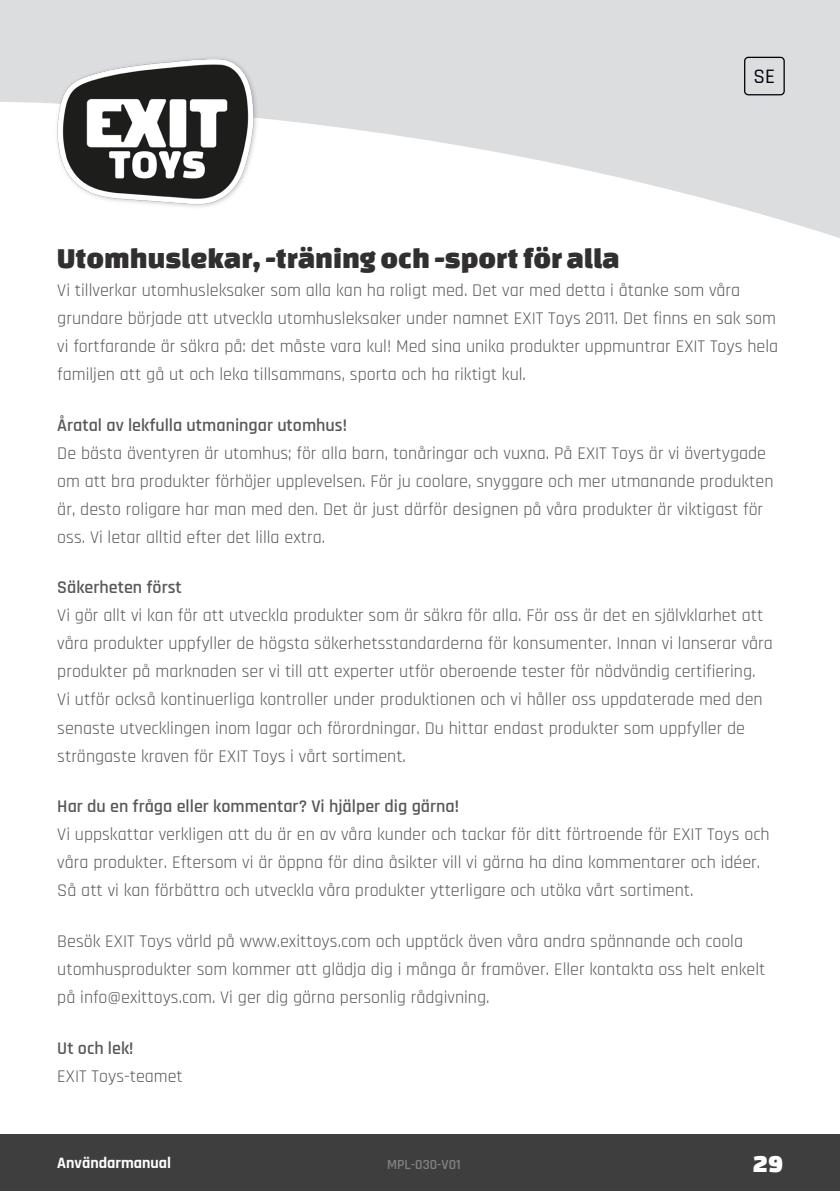
<style>
.page{position:relative;width:840px;height:1191px;background:#fff}
.page>*{position:absolute;margin:0;border:0;box-sizing:border-box;transform-origin:0 0}
.t1{font:30px "Changa One";color:#312f30}
.t2{font:25.2px "Changa One";color:#fff}
.t3{font:500 20.8px "Rajdhani";color:#02030c}
.t4{font:18px/28px "Rajdhani";color:#57585a}
.t5{font:600 18px "Rajdhani";color:#57585a}
.Page_content_-_botto{font:700 16px "Rajdhani";color:#fff}
.t6{font:600 14px "Rajdhani";color:#808285}
</style>
<div class="page">
<svg style="left:0;top:0;width:839px;height:238px;fill:#dcdddf"></svg>
<div style="left:0;top:1134px;width:839px;height:57px;background:#3e3e3f"></div>
<img style="left:40px;top:16px;width:231px;height:222px">
<div style="left:743px;top:57px;width:41px;height:38px;border:1px solid #02030c;border-radius:4px"></div>
<p class="t3" style="left:753px;top:64px;width:23px">SE</p>
<h1 class="t1" style="left:57px;top:241px;width:563px">Utomhuslekar, -träning och -sport för alla</h1>
<p class="t4" style="left:57px;top:277px;width:722px">Vi tillverkar utomhusleksaker som alla kan ha roligt med. Det var med detta i åtanke som våra grundare började att utveckla utomhusleksaker under namnet EXIT Toys 2011. Det finns en sak som vi fortfarande är säkra på: det måste vara kul! Med sina unika produkter uppmuntrar EXIT Toys hela familjen att gå ut och leka tillsammans, sporta och ha riktigt kul.</p>
<p class="t5" style="left:57px;top:414px;width:291px">Åratal av lekfulla utmaningar utomhus!</p>
<p class="t4" style="left:57px;top:439px;width:717px">De bästa äventyren är utomhus; för alla barn, tonåringar och vuxna. På EXIT Toys är vi övertygade om att bra produkter förhöjer upplevelsen. För ju coolare, snyggare och mer utmanande produkten är, desto roligare har man med den. Det är just därför designen på våra produkter är viktigast för oss. Vi letar alltid efter det lilla extra.</p>
<p class="t5" style="left:57px;top:577px;width:126px">Säkerheten först</p>
<p class="t4" style="left:57px;top:602px;width:716px">Vi gör allt vi kan för att utveckla produkter som är säkra för alla. För oss är det en självklarhet att våra produkter uppfyller de högsta säkerhetsstandarderna för konsumenter. Innan vi lanserar våra produkter på marknaden ser vi till att experter utför oberoende tester för nödvändig certifiering.<br>Vi utför också kontinuerliga kontroller under produktionen och vi håller oss uppdaterade med den senaste utvecklingen inom lagar och förordningar. Du hittar endast produkter som uppfyller de strängaste kraven för EXIT Toys i vårt sortiment.</p>
<p class="t5" style="left:57px;top:795px;width:403px">Har du en fråga eller kommentar? Vi hjälper dig gärna!</p>
<p class="t4" style="left:57px;top:821px;width:713px">Vi uppskattar verkligen att du är en av våra kunder och tackar för ditt förtroende för EXIT Toys och våra produkter. Eftersom vi är öppna för dina åsikter vill vi gärna ha dina kommentarer och idéer.<br>Så att vi kan förbättra och utveckla våra produkter ytterligare och utöka vårt sortiment.</p>
<p class="t4" style="left:57px;top:927px;width:709px">Besök EXIT Toys värld på www.exittoys.com och upptäck även våra andra spännande och coola utomhusprodukter som kommer att glädja dig i många år framöver. Eller kontakta oss helt enkelt på info@exittoys.com. Vi ger dig gärna personlig rådgivning.</p>
<p class="t5" style="left:57px;top:1037px;width:78px">Ut och lek!</p>
<p class="t4" style="left:57px;top:1062px;width:127px">EXIT Toys-teamet</p>
<p class="Page_content_-_botto" style="left:57px;top:1153px;width:115px">Användarmanual</p>
<p class="t6" style="left:387px;top:1156px;width:75px">MPL-030-V01</p>
<h2 class="t2" style="left:752px;top:1149px;width:32px">29</h2>
</div>
